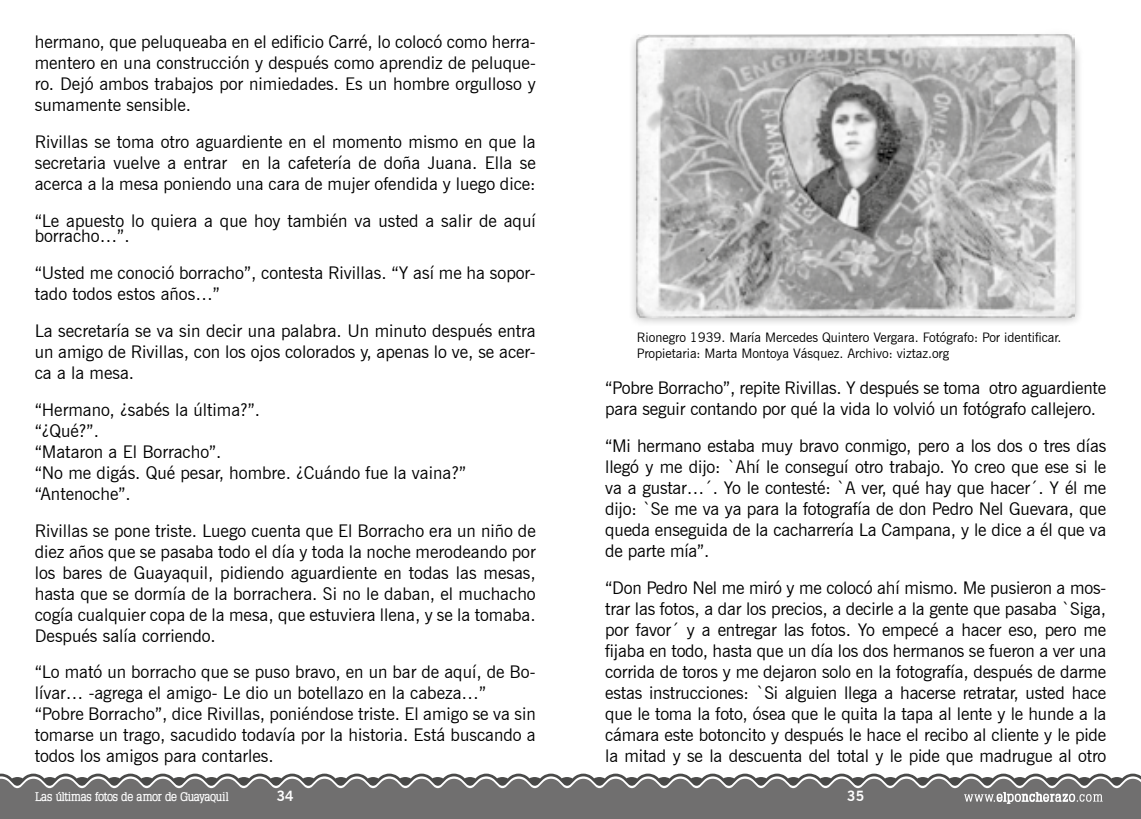
<style>
.page{position:relative;width:1141px;height:819px;background:#fff}
.page>*{position:absolute;margin:0;border:0;box-sizing:border-box;transform-origin:0 0}
.t1{font:17.5px/21px "News Gothic BT";color:#000;text-align:justify}
.t2{font:700 14px "News Gothic BT";color:#fff}
.t3{font:13.12px/15.8px "News Gothic BT";color:#000}
.t4{font:700 12.25px "Typo Latinserif";letter-spacing:-.03em;color:#fff}
</style>
<div class="page">
<svg style="left:0;top:773px;width:1141px;height:5px"></svg>
<svg style="left:0;top:778px;width:1141px;height:41px;background:#757474"></svg>
<svg style="left:964px;top:791px;width:139px;height:12px"></svg>
<div style="left:628px;top:26px;width:455px;height:301px;background:#000;opacity:.3"></div>
<img style="left:637px;top:35px;width:438px;height:282px">
<p class="t1" style="left:35px;top:31px;width:503px">hermano, que peluqueaba en el edificio Carré, lo colocó como herra&shy;mentero en una construcción y después como aprendiz de peluque&shy;ro. Dejó ambos trabajos por nimiedades. Es un hombre orgulloso y sumamente sensible.</p>
<p class="t1" style="left:35px;top:131px;width:503px">Rivillas se toma otro aguardiente en el momento mismo en que la secretaria vuelve a entrar en la cafetería de doña Juana. Ella se acerca a la mesa poniendo una cara de mujer ofendida y luego dice:</p>
<p class="t1" style="left:35px;top:212px;width:503px;line-height:15.8px">“Le apuesto lo quiera a que hoy también va usted a salir de aquí borracho…”.</p>
<p class="t1" style="left:35px;top:262px;width:503px">“Usted me conoció borracho”, contesta Rivillas. “Y así me ha sopor&shy;tado todos estos años…”</p>
<p class="t1" style="left:35px;top:320px;width:503px">La secretaría se va sin decir una palabra. Un minuto después entra un amigo de Rivillas, con los ojos colorados y, apenas lo ve, se acer&shy;ca a la mesa.</p>
<p class="t1" style="left:35px;top:399px;width:433px;text-align:left">“Hermano, ¿sabés la última?”.<br>“¿Qué?”.<br>“Mataron a El Borracho”.<br>“No me digás. Qué pesar, hombre. ¿Cuándo fue la vaina?” “Antenoche”.</p>
<p class="t1" style="left:35px;top:519px;width:503px">Rivillas se pone triste. Luego cuenta que El Borracho era un niño de diez años que se pasaba todo el día y toda la noche merodeando por los bares de Guayaquil, pidiendo aguardiente en todas las mesas, hasta que se dormía de la borrachera. Si no le daban, el muchacho cogía cualquier copa de la mesa, que estuviera llena, y se la tomaba.<br>Después salía corriendo.</p>
<p class="t1" style="left:35px;top:661px;width:503px;text-align:left">“Lo mató un borracho que se puso bravo, en un bar de aquí, de Bo&shy;lívar… -agrega el amigo- Le dio un botellazo en la cabeza…” “Pobre Borracho”, dice Rivillas, poniéndose triste. El amigo se va sin tomarse un trago, sacudido todavía por la historia. Está buscando a todos los amigos para contarles.</p>
<p class="t4" style="left:35px;top:789px;width:195px">Las últimas fotos de amor de Guayaquil</p>
<p class="t3" style="left:637px;top:330px;width:426px">Rionegro 1939. María Mercedes Quintero Vergara. Fotógrafo: Por identificar.<br>Propietaria: Marta Montoya Vásquez. Archivo: viztaz.org</p>
<p class="t1" style="left:605px;top:377px;width:503px">“Pobre Borracho”, repite Rivillas. Y después se toma otro aguardiente para seguir contando por qué la vida lo volvió un fotógrafo callejero.</p>
<p class="t1" style="left:605px;top:435px;width:503px">“Mi hermano estaba muy bravo conmigo, pero a los dos o tres días llegó y me dijo: `Ahí le conseguí otro trabajo. Yo creo que ese si le va a gustar…´. Yo le contesté: `A ver, qué hay que hacer´. Y él me dijo: `Se me va ya para la fotografía de don Pedro Nel Guevara, que queda enseguida de la cacharrería La Campana, y le dice a él que va de parte mía”.</p>
<p class="t1" style="left:605px;top:576px;width:503px">“Don Pedro Nel me miró y me colocó ahí mismo. Me pusieron a mos&shy;trar las fotos, a dar los precios, a decirle a la gente que pasaba `Siga, por favor´ y a entregar las fotos. Yo empecé a hacer eso, pero me fijaba en todo, hasta que un día los dos hermanos se fueron a ver una corrida de toros y me dejaron solo en la fotografía, después de darme estas instrucciones: `Si alguien llega a hacerse retratar, usted hace que le toma la foto, ósea que le quita la tapa al lente y le hunde a la cámara este botoncito y después le hace el recibo al cliente y le pide la mitad y se la descuenta del total y le pide que madrugue al otro</p>
<p class="t2" style="left:277px;top:787px;width:18px">34</p>
<p class="t2" style="left:847px;top:787px;width:18px">35</p>
</div>
